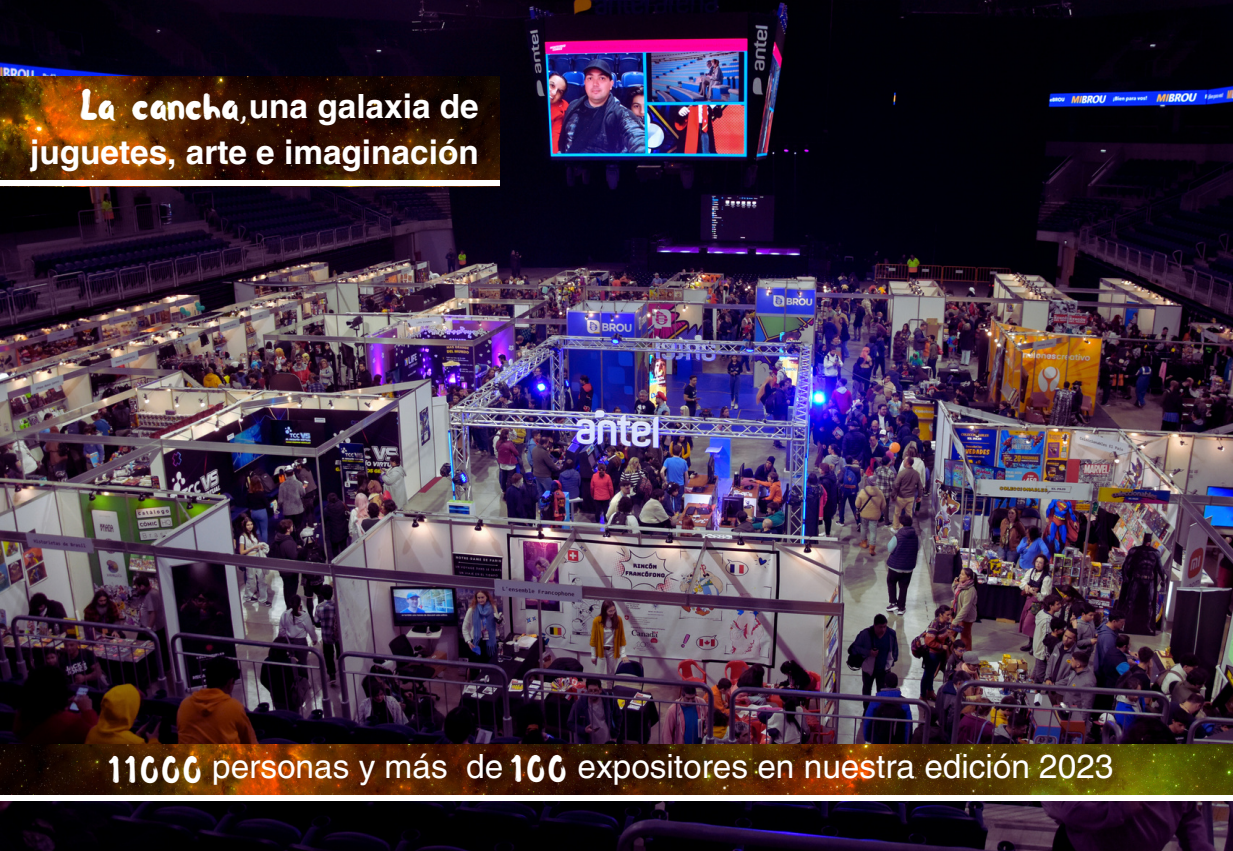
<style>
.page{position:relative;width:1233px;height:851px;background:#fff}
.page>*{position:absolute;margin:0;border:0;box-sizing:border-box;transform-origin:0 0}
.t1{font:39px "Waterlily";letter-spacing:.015em;color:#fff}
.t2{font:33.45px "Helvetica LT Pro";color:#fff}
.t3{font:700 33.45px/46px "Helvetica LT Pro";color:#fff;text-align:right}
</style>
<div class="page">
<img style="left:0;top:0;width:1233px;height:850px">
<img style="left:0;top:77px;width:500px;height:103px">
<img style="left:0;top:744px;width:1233px;height:50px">
<div style="left:0;top:794px;width:1233px;height:6px;background:#fff"></div>
<div style="left:0;top:180px;width:500px;height:6px;background:#fff"></div>
<p class="t1" style="left:81px;top:81px;width:168px">La cancha,</p>
<p class="t3" style="left:30px;top:86px;width:450px">una galaxia de<br>juguetes, arte e imaginación</p>
<p class="t1" style="left:107px;top:744px;width:97px">11000</p>
<p class="t2" style="left:212px;top:754px;width:293px">personas y más de</p>
<p class="t1" style="left:509px;top:742px;width:60px">100</p>
<p class="t2" style="left:578px;top:754px;width:537px">expositores en nuestra edición 2023</p>
</div>
